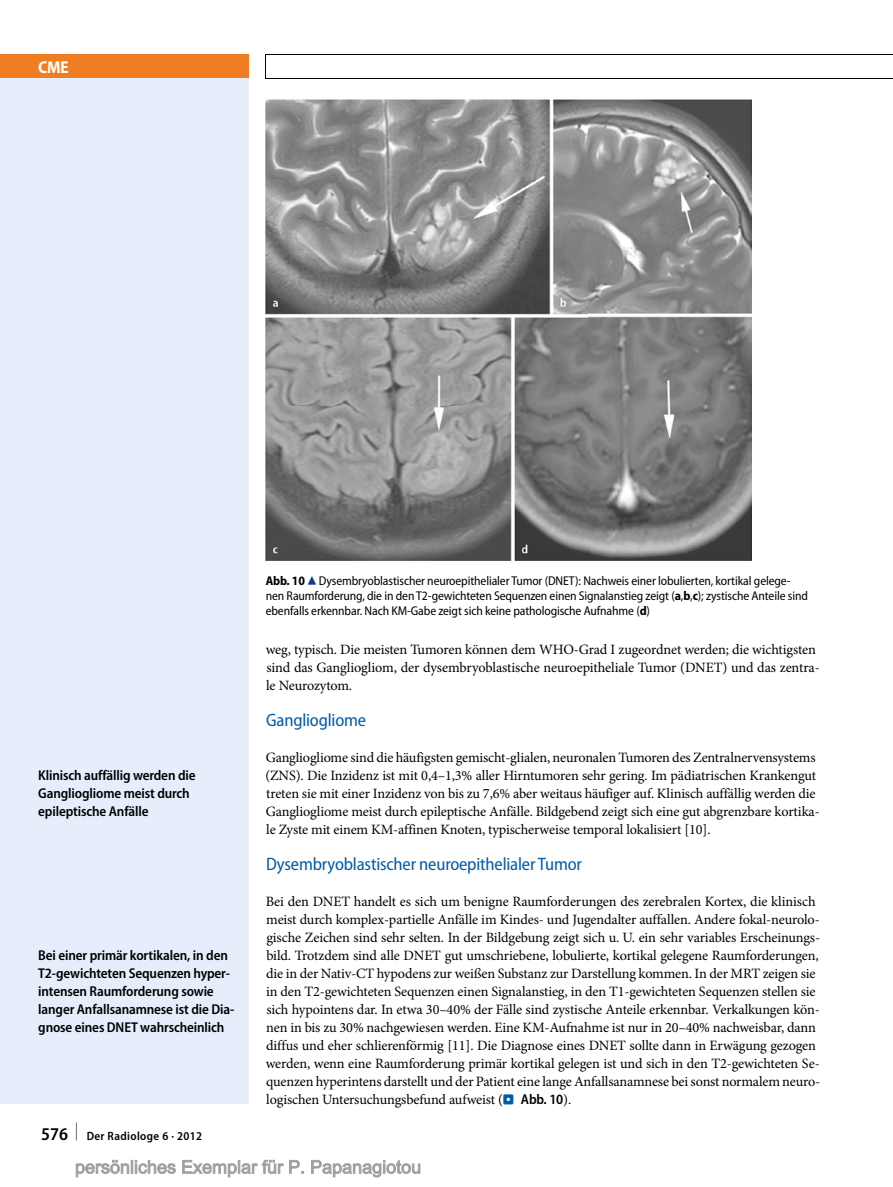
<style>
.page{position:relative;width:893px;height:1187px;background:#fff}
.page>*{position:absolute;margin:0;border:0;box-sizing:border-box;transform-origin:0 0}
.t1{font:semi-condensed 18px "Myriad Pro";letter-spacing:-.01em;color:#005ba9}
.t2{font:700 semi-condensed 17.25px "Myriad Pro";color:#fff}
.t3{font:14.25px/18px "Minion Pro";letter-spacing:-.01em;color:#000}
.t4{font:600 semi-condensed 14.25px/18px "Myriad Pro";letter-spacing:-.01em;color:#000}
.t5{font:semi-condensed 12.75px/15px "Myriad Pro";letter-spacing:-.01em;color:#000}
.t6{font:600 semi-condensed 12px "Myriad Pro";letter-spacing:.03em;color:#000}
.s1{font-size:18px}
.s2{font-weight:700}
.s3{font-family:"S Buttons";font-stretch:normal;font-size:14.25px;color:#0f3b89}
.s4{font-family:"S Buttons";font-size:13.5px;color:#005ba9}
.s5{font-family:"Myriad Pro";font-weight:600;font-stretch:semi-condensed}
</style>
<div class="page">
<div style="left:0;top:78px;width:249px;height:1025px;background:#e5eefa"></div>
<div style="left:0;top:54px;width:249px;height:24px;background:#ef7d22"></div>
<hr style="left:266px;top:54px;width:627px;height:1px;background:#000">
<hr style="left:266px;top:78px;width:627px;height:1px;background:#000">
<img style="left:266px;top:99px;width:485px;height:462px">
<svg style="left:75px;top:1159px;width:346px;height:18px"></svg>
<p class="t2" style="left:38px;top:57px;width:32px">CME</p>
<p class="t4" style="left:38px;top:766px;width:159px">Klinisch auffällig werden die<br>Gangliogliome meist durch epileptische Anfälle</p>
<p class="t4" style="left:38px;top:946px;width:198px">Bei einer primär kortikalen, in den T2-gewichteten Sequenzen hyper&shy;intensen Raumforderung sowie langer Anfallsanamnese ist die Dia&shy;gnose eines DNET wahrscheinlich</p>
<p class="t6" style="left:41px;top:1129px;width:162px"><span class="s1">576 </span><sup>|</sup> Der Radiologe 6 · 2012</p>
<p class="t5" style="left:266px;top:573px;width:544px"><span class="s2">Abb. 10</span><span class="s3">8</span> Dysembryoblastischer neuroepithelialer Tumor (DNET): Nachweis einer lobulierten, kortikal gelege&shy;nen Raumforderung, die in den T2-gewichteten Sequenzen einen Signalanstieg zeigt (<span class="s2">a</span>,<span class="s2">b</span>,<span class="s2">c</span>); zystische Anteile sind ebenfalls erkennbar. Nach KM-Gabe zeigt sich keine pathologische Aufnahme (<span class="s2">d</span>)</p>
<p class="t3" style="left:266px;top:640px;width:556px">weg, typisch. Die meisten Tumoren können dem WHO-Grad I zugeordnet werden; die wichtigsten sind das Gangliogliom, der dysembryoblastische neuroepitheliale Tumor (DNET) und das zentra&shy;le Neurozytom.</p>
<p class="t1" style="left:266px;top:710px;width:102px">Gangliogliome</p>
<p class="t3" style="left:265px;top:748px;width:556px">Gangliogliome sind die häufigsten gemischt-glialen, neuronalen Tumoren des Zentralnervensystems (ZNS). Die Inzidenz ist mit 0,4–1,3% aller Hirntumoren sehr gering. Im pädiatrischen Krankengut treten sie mit einer Inzidenz von bis zu 7,6% aber weitaus häufiger auf. Klinisch auffällig werden die Gangliogliome meist durch epileptische Anfälle. Bildgebend zeigt sich eine gut abgrenzbare kortika&shy;le Zyste mit einem KM-affinen Knoten, typischerweise temporal lokalisiert [10].</p>
<p class="t1" style="left:266px;top:854px;width:317px">Dysembryoblastischer neuroepithelialer Tumor</p>
<p class="t3" style="left:266px;top:892px;width:556px">Bei den DNET handelt es sich um benigne Raumforderungen des zerebralen Kortex, die klinisch meist durch komplex-partielle Anfälle im Kindes- und Jugendalter auffallen. Andere fokal-neurolo&shy;gische Zeichen sind sehr selten. In der Bildgebung zeigt sich u. U. ein sehr variables Erscheinungs&shy;bild. Trotzdem sind alle DNET gut umschriebene, lobulierte, kortikal gelegene Raumforderungen, die in der Nativ-CT hypodens zur weißen Substanz zur Darstellung kommen. In der MRT zeigen sie in den T2-gewichteten Sequenzen einen Signalanstieg, in den T1-gewichteten Sequenzen stellen sie sich hypointens dar. In etwa 30–40% der Fälle sind zystische Anteile erkennbar. Verkalkungen kön&shy;nen in bis zu 30% nachgewiesen werden. Eine KM-Aufnahme ist nur in 20–40% nachweisbar, dann diffus und eher schlierenförmig [11]. Die Diagnose eines DNET sollte dann in Erwägung gezogen werden, wenn eine Raumforderung primär kortikal gelegen ist und sich in den T2-gewichteten Se&shy;quenzen hyperintens darstellt und der Patient eine lange Anfallsanamnese bei sonst normalem neuro&shy;logischen Untersuchungsbefund aufweist (<span class="s4">.</span> <span class="s5">Abb. 10</span>).</p>
</div>
